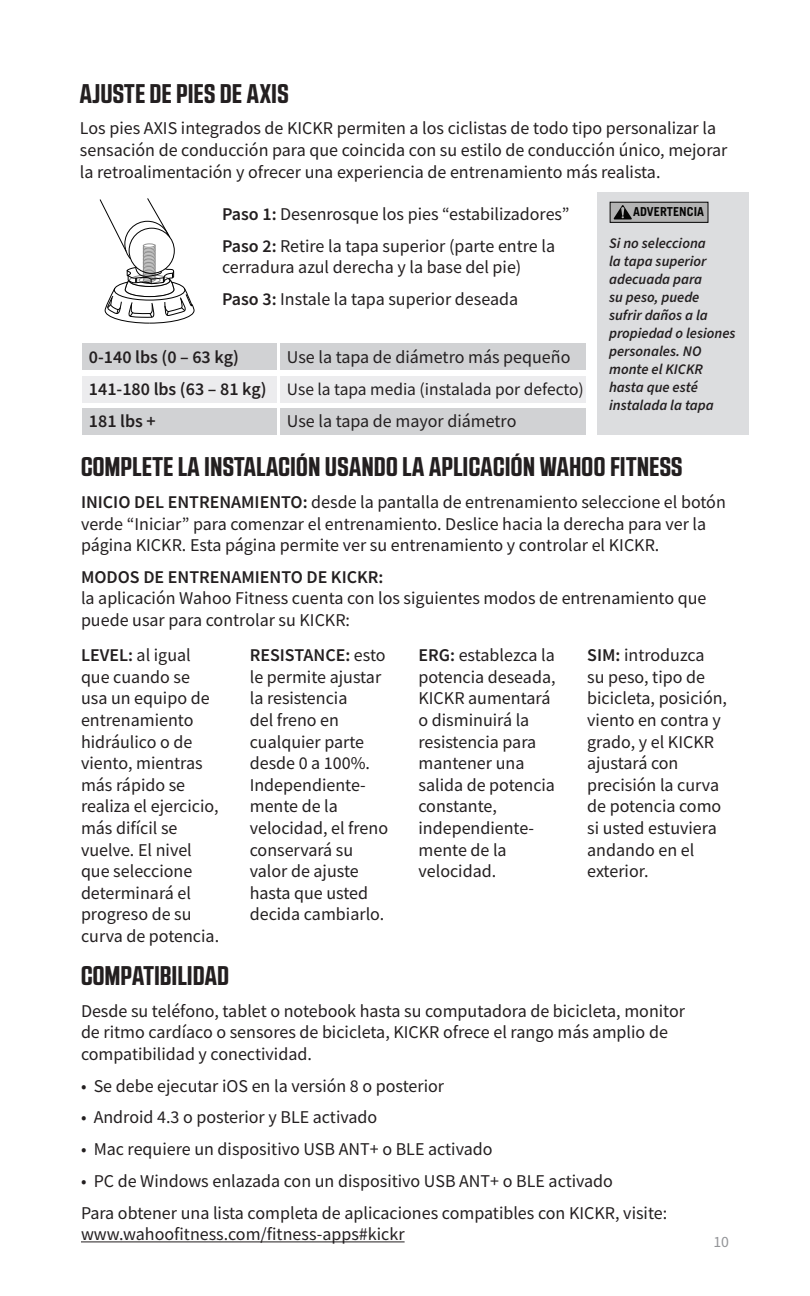
<style>
.page{position:relative;width:810px;height:1296px;background:#fff}
.page>*{position:absolute;margin:0;border:0;box-sizing:border-box;transform-origin:0 0}
.Headline{font:700 27px "RB No 2.1 a";letter-spacing:.02em;color:#231f20}
.t1{font:18px/21.6px "Source Sans Pro";color:#231f20}
.t2{font:600 18px "Source Sans Pro";color:#231f20}
.t3{font:17.55px "Source Sans Pro";color:#231f20}
.t4{font:15.75px "Source Sans Pro";color:#939598}
.t5{font:italic 600 14.62px/18px "Source Sans Pro";color:#231f20}
.t6{font:700 12.38px "Trade Gothic";color:#050504}
.s1{font-weight:600}
.s2{font-weight:600;font-size:18px}
</style>
<div class="page">
<hr style="left:81px;top:1241px;width:324px;height:1px;background:#231f20">
<svg style="left:99px;top:198px;width:96px;height:126px"></svg>
<div style="left:82px;top:343px;width:194px;height:27px;background:#d1d2d4"></div>
<div style="left:280px;top:343px;width:306px;height:27px;background:#d1d2d4"></div>
<div style="left:82px;top:376px;width:194px;height:27px;background:#ececee"></div>
<div style="left:280px;top:376px;width:306px;height:27px;background:#ececee"></div>
<div style="left:82px;top:408px;width:194px;height:27px;background:#d1d2d4"></div>
<div style="left:280px;top:408px;width:306px;height:27px;background:#d1d2d4"></div>
<div style="left:597px;top:192px;width:152px;height:243px;background:#dcdddf"></div>
<div style="left:610px;top:202px;width:98px;height:20px;background:#b3b3b3"></div>
<div style="left:610px;top:202px;width:98px;height:21px;border:1px solid #050504"></div>
<svg style="left:613px;top:205px;width:19px;height:14px"></svg>
<p class="Headline" style="left:80px;top:77px;width:210px">AJUSTE DE PIES DE AXIS</p>
<p class="t1" style="left:80px;top:117px;width:649px">Los pies AXIS integrados de KICKR permiten a los ciclistas de todo tipo personalizar la sensación de conducción para que coincida con su estilo de conducción único, mejorar la retroalimentación y ofrecer una experiencia de entrenamiento más realista.</p>
<p class="t1" style="left:222px;top:203px;width:349px"><span class="s1">Paso 1:</span> Desenrosque los pies “estabilizadores”</p>
<p class="t1" style="left:222px;top:235px;width:334px"><span class="s1">Paso 2:</span> Retire la tapa superior (parte entre la cerradura azul derecha y la base del pie)</p>
<p class="t1" style="left:222px;top:288px;width:298px"><span class="s1">Paso 3:</span> Instale la tapa superior deseada</p>
<p class="t6" style="left:633px;top:204px;width:72px">ADVERTENCIA</p>
<p class="t5" style="left:609px;top:235px;width:128px">Si no selecciona<br>la tapa superior adecuada para<br>su peso, puede sufrir daños a la propiedad o lesiones personales. NO monte el KICKR hasta que esté instalada la tapa</p>
<p class="t2" style="left:89px;top:345px;width:152px">0-140 lbs (0 – 63 kg)</p>
<p class="t1" style="left:287px;top:346px;width:285px">Use la tapa de diámetro más pequeño</p>
<p class="t3" style="left:89px;top:378px;width:497px"><span class="s2">141-180 lbs (63 – 81 kg)</span> Use la tapa media (instalada por defecto)</p>
<p class="t2" style="left:89px;top:409px;width:68px">181 lbs +</p>
<p class="t1" style="left:287px;top:410px;width:231px">Use la tapa de mayor diámetro</p>
<p class="Headline" style="left:81px;top:451px;width:603px">COMPLETE LA INSTALACIÓN USANDO LA APLICACIÓN WAHOO FITNESS</p>
<p class="t1" style="left:81px;top:491px;width:646px"><span class="s1">INICIO DEL ENTRENAMIENTO:</span> desde la pantalla de entrenamiento seleccione el botón verde “Iniciar” para comenzar el entrenamiento. Deslice hacia la derecha para ver la página KICKR. Esta página permite ver su entrenamiento y controlar el KICKR.</p>
<p class="t1" style="left:81px;top:566px;width:627px"><span class="s1">MODOS DE ENTRENAMIENTO DE KICKR:<br></span>la aplicación Wahoo Fitness cuenta con los siguientes modos de entrenamiento que puede usar para controlar su KICKR:</p>
<p class="t1" style="left:81px;top:644px;width:140px"><span class="s1">LEVEL:</span> al igual que cuando se usa un equipo de entrenamiento hidráulico o de viento, mientras más rápido se realiza el ejercicio, más difícil se vuelve. El nivel que seleccione determinará el progreso de su curva de potencia.</p>
<p class="t1" style="left:250px;top:644px;width:140px"><span class="s1">RESISTANCE:</span> esto le permite ajustar la resistencia<br>del freno en cualquier parte desde 0 a 100%.<br>Independiente&shy;mente de la velocidad, el freno conservará su valor de ajuste hasta que usted decida cambiarlo.</p>
<p class="t1" style="left:418px;top:644px;width:139px"><span class="s1">ERG:</span> establezca la potencia deseada,<br>KICKR aumentará o disminuirá la resistencia para mantener una salida de potencia constante, independiente&shy;mente de la velocidad.</p>
<p class="t1" style="left:587px;top:644px;width:141px"><span class="s1">SIM:</span> introduzca<br>su peso, tipo de bicicleta, posición, viento en contra y grado, y el KICKR ajustará con precisión la curva de potencia como si usted estuviera andando en el exterior.</p>
<p class="Headline" style="left:81px;top:960px;width:149px">COMPATIBILIDAD</p>
<p class="t1" style="left:81px;top:1000px;width:606px">Desde su teléfono, tablet o notebook hasta su computadora de bicicleta, monitor de ritmo cardíaco o sensores de bicicleta, KICKR ofrece el rango más amplio de compatibilidad y conectividad.</p>
<p class="t1" style="left:81px;top:1075px;width:365px">• Se debe ejecutar iOS en la versión 8 o posterior</p>
<p class="t1" style="left:81px;top:1106px;width:298px">• Android 4.3 o posterior y BLE activado</p>
<p class="t1" style="left:81px;top:1138px;width:413px">• Mac requiere un dispositivo USB ANT+ o BLE activado</p>
<p class="t1" style="left:81px;top:1170px;width:534px">• PC de Windows enlazada con un dispositivo USB ANT+ o BLE activado</p>
<p class="t1" style="left:81px;top:1202px;width:588px">Para obtener una lista completa de aplicaciones compatibles con KICKR, visite: www.wahoofitness.com/fitness-apps#kickr</p>
<p class="t4" style="left:713px;top:1232px;width:17px">10</p>
</div>
